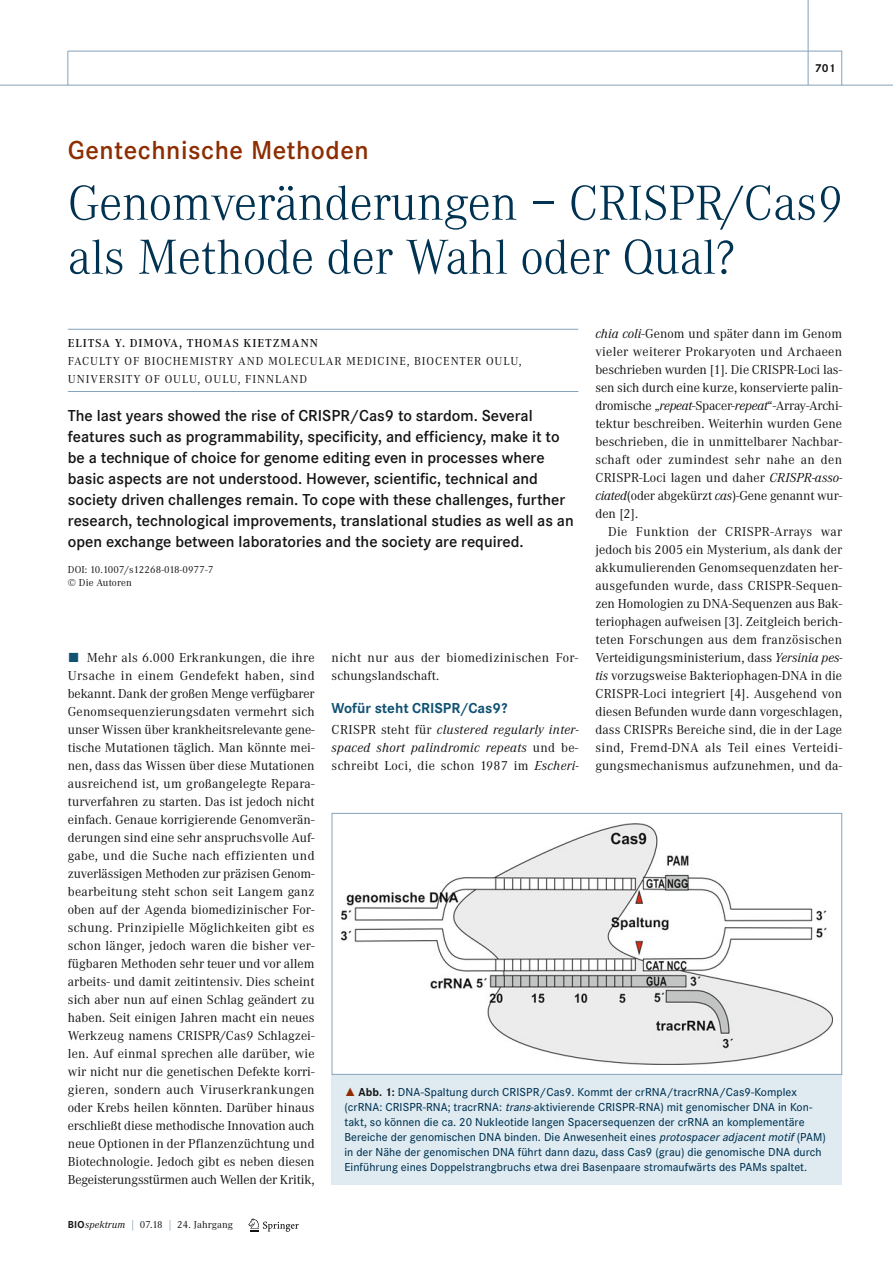
<style>
.page{position:relative;width:893px;height:1263px;background:#fff}
.page>*{position:absolute;margin:0;border:0;box-sizing:border-box;transform-origin:0 0}
.t1{font:300 51px/54px "Corporate A";letter-spacing:-.005em;color:#003252}
.t2{font:600 27px "Corporate S";letter-spacing:.02em;color:#8d2d00}
.t3{font:600 16.5px/21px "Corporate S";color:#131413}
.t4{font:700 15px "Corporate S";color:#115273}
.t5{font:13.5px/18px "Corporate A";letter-spacing:.005em;color:#131413;text-align:justify}
.t6{font:italic 13.5px/18px "Corporate A";letter-spacing:.025em;color:#131413;text-align:justify}
.t7{font:13.5px/18px "Corporate A";letter-spacing:.025em;color:#131413}
.t8{font:500 12px/15px "Corporate S";letter-spacing:.005em;color:#003252}
.t9{font:12px/18px "Corporate A";letter-spacing:.075em;color:#131413}
.t10{font:600 12px "Corporate A";letter-spacing:.075em;color:#131413}
.t11{font:700 12px "Corporate S";color:#131413}
.t12{font:10.5px/13.5px "Corporate A";letter-spacing:.015em;color:#131413}
.s1{font-style:italic}
.s2{font-family:"The Sans Expert";color:#115273}
.s3{font-style:normal}
.s4{font-family:"The Sans Expert";font-weight:400;color:#8d2d00}
.s5{font-weight:700;color:#131413}
.s6{font-family:"Corporate S";font-weight:700}
.s7{color:#658ba6}
</style>
<div class="page">
<hr style="left:0;top:85px;width:892px;height:1px;background:#84a2ba">
<hr style="left:68px;top:51px;width:774px;height:1px;background:#84a2ba">
<hr style="left:841px;top:51px;width:1px;height:34px;background:#84a2ba">
<hr style="left:807px;top:0;width:1px;height:85px;background:#84a2ba">
<svg style="left:248px;top:1218px;width:51px;height:14px"></svg>
<hr style="left:68px;top:329px;width:510px;height:1px;background:#84a2ba">
<hr style="left:68px;top:391px;width:510px;height:1px;background:#84a2ba">
<div style="left:331px;top:1075px;width:511px;height:109px;background:#dfebf1"></div>
<img style="left:342px;top:823px;width:490px;height:241px">
<div style="left:331px;top:813px;width:511px;height:262px;border:1px solid #84a2ba"></div>
<hr style="left:67px;top:51px;width:1px;height:34px;background:#84a2ba">
<p class="t11" style="left:814px;top:64px;width:22px">701</p>
<h2 class="t2" style="left:68px;top:141px;width:302px">Gentechnische Methoden</h2>
<h1 class="t1" style="left:68px;top:180px;width:777px">Genomveränderungen – CRISPR/Cas9 als Methode der Wahl oder Qual?</h1>
<p class="t5" style="left:595px;top:326px;width:248px"><span class="s1">chia coli</span>-Genom und später dann im Genom vieler weiterer Prokaryoten und Archaeen beschrieben wurden [1]. Die CRISPR-Loci las&shy;sen sich durch eine kurze, konservierte palin&shy;dromische „<span class="s1">repeat</span>-Spacer-<span class="s1">repeat</span>“-Array-Archi&shy;tektur beschreiben. Weiterhin wurden Gene beschrieben, die in unmittelbarer Nachbar&shy;schaft oder zumindest sehr nahe an den CRISPR-Loci lagen und daher <span class="s1">CRISPR-asso - ciated</span>(oder abgekürzt <span class="s1">cas</span>)-Gene genannt wur&shy;den [2].</p>
<p class="t5" style="left:595px;top:524px;width:248px;text-indent:13px">Die Funktion der CRISPR-Arrays war jedoch bis 2005 ein Mysterium, als dank der akkumulierenden Genomsequenzdaten her&shy;ausgefunden wurde, dass CRISPR-Sequen&shy;zen Homologien zu DNA-Sequenzen aus Bak&shy;teriophagen aufweisen [3]. Zeitgleich berich&shy;teten Forschungen aus dem französischen Verteidigungsministerium, dass <span class="s1">Yersinia pes&shy;tis</span> vorzugsweise Bakteriophagen-DNA in die CRISPR-Loci integriert [4]. Ausgehend von diesen Befunden wurde dann vorgeschlagen, dass CRISPRs Bereiche sind, die in der Lage sind, Fremd-DNA als Teil eines Verteidi&shy;gungsmechanismus aufzunehmen, und da -</p>
<p class="t10" style="left:68px;top:338px;width:252px">ELITSA Y. DIMOVA, THOMAS KIETZMANN</p>
<p class="t9" style="left:68px;top:353px;width:455px">FACULTY OF BIOCHEMISTRY AND MOLECULAR MEDICINE, BIOCENTER OULU,<br>UNIVERSITY OF OULU, OULU, FINNLAND</p>
<p class="t3" style="left:68px;top:406px;width:507px">The last years showed the rise of CRISPR/Cas9 to stardom. Several features such as programmability, specificity, and efficiency, make it to be a technique of choice for genome editing even in processes where basic aspects are not understood. However, scientific, technical and society driven challenges remain. To cope with these challenges, further research, technological improvements, translational studies as well as an open exchange between laboratories and the society are required.</p>
<p class="t12" style="left:68px;top:564px;width:147px">DOI: 10.1007/s12268-018-0977-7 © Die Autoren</p>
<p class="t5" style="left:68px;top:650px;width:248px"><span class="s2">ó</span> Mehr als 6.000 Erkrankungen, die ihre Ursache in einem Gendefekt haben, sind bekannt. Dank der großen Menge verfügbarer Genomsequenzierungsdaten vermehrt sich unser Wissen über krankheitsrelevante gene&shy;tische Mutationen täglich. Man könnte mei&shy;nen, dass das Wissen über diese Mutationen ausreichend ist, um großangelegte Repara&shy;turverfahren zu starten. Das ist jedoch nicht einfach. Genaue korrigierende Genomverän&shy;derungen sind eine sehr anspruchsvolle Auf&shy;gabe, und die Suche nach effizienten und zuverlässigen Methoden zur präzisen Genom&shy;bearbeitung steht schon seit Langem ganz oben auf der Agenda biomedizinischer For&shy;schung. Prinzipielle Möglichkeiten gibt es schon länger, jedoch waren die bisher ver&shy;fügbaren Methoden sehr teuer und vor allem arbeits- und damit zeitintensiv. Dies scheint sich aber nun auf einen Schlag geändert zu haben. Seit einigen Jahren macht ein neues Werkzeug namens CRISPR/Cas9 Schlagzei&shy;len. Auf einmal sprechen alle darüber, wie wir nicht nur die genetischen Defekte korri&shy;gieren, sondern auch Viruserkrankungen oder Krebs heilen könnten. Darüber hinaus erschließt diese methodische Innovation auch neue Optionen in der Pflanzenzüchtung und Biotechnologie. Jedoch gibt es neben diesen Begeisterungsstürmen auch Wellen der Kritik,</p>
<p class="t7" style="left:331px;top:650px;width:248px">nicht nur aus der biomedizinischen For&shy;schungslandschaft.</p>
<p class="t4" style="left:331px;top:703px;width:177px">Wofür steht CRISPR/Cas9?</p>
<p class="t6" style="left:331px;top:722px;width:248px"><span class="s3">CRISPR steht für</span> clustered regularly inter - spaced short palindromic repeats <span class="s3">und be - schreibt Loci, die schon 1987 im</span> Escheri-</p>
<p class="t8" style="left:344px;top:1086px;width:483px"><span class="s4">˚</span> <span class="s5">Abb. 1:</span> DNA-Spaltung durch CRISPR/Cas9. Kommt der crRNA/tracrRNA/Cas9-Komplex (crRNA: CRISPR-RNA; tracrRNA: <span class="s1">trans</span>-aktivierende CRISPR-RNA) mit genomischer DNA in Kon&shy;takt, so können die ca. 20 Nukleotide langen Spacersequenzen der crRNA an komplementäre Bereiche der genomischen DNA binden. Die Anwesenheit eines <span class="s1">protospacer adjacent motif</span> (PAM) in der Nähe der genomischen DNA führt dann dazu, dass Cas9 (grau) die genomische DNA durch Einführung eines Doppelstrangbruchs etwa drei Basenpaare stromaufwärts des PAMs spaltet.</p>
<p class="t12" style="left:68px;top:1219px;width:167px"><span class="s6">BIO</span><span class="s1">spektrum</span> <span class="s7">|</span> 07.18 <span class="s7">|</span> 24. Jahrgang</p>
</div>
